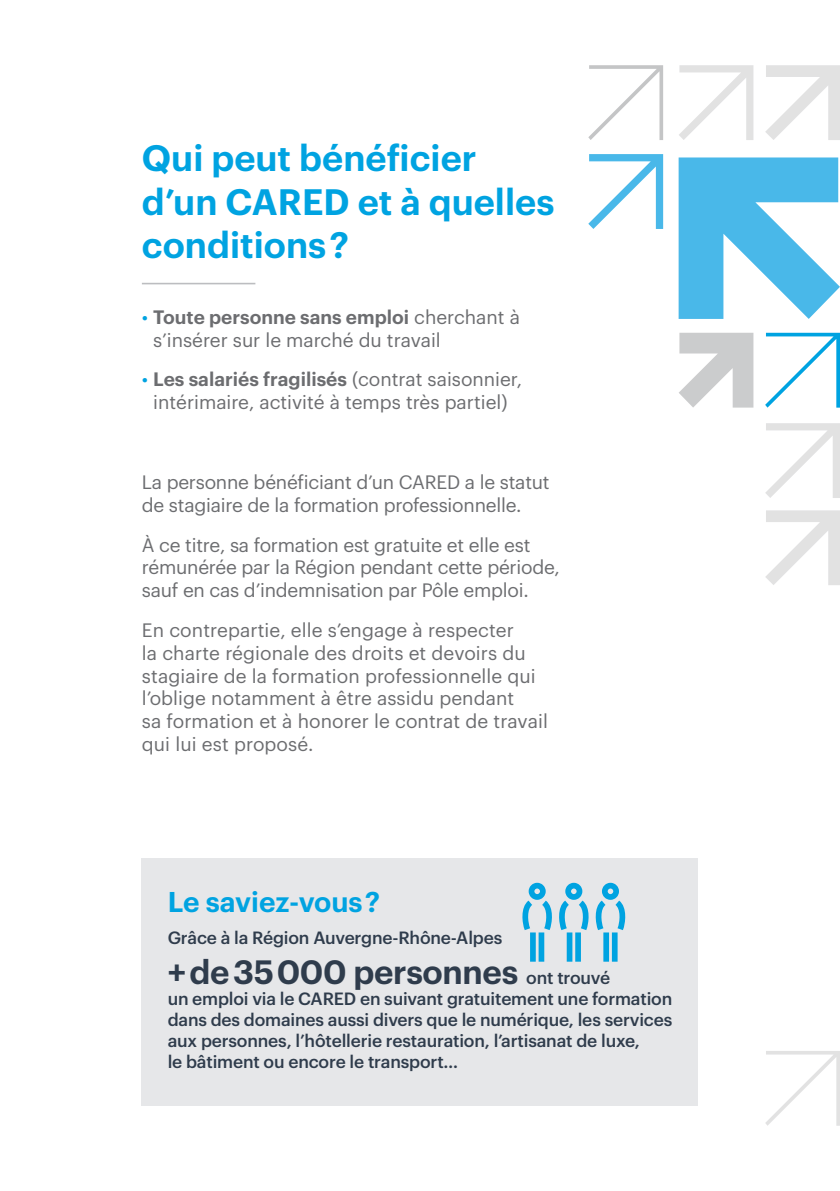
<style>
.page{position:relative;width:840px;height:1191px;background:#fff}
.page>*{position:absolute;margin:0;border:0;box-sizing:border-box;transform-origin:0 0}
.t1{font:600 36px/43.2px "Graphik";color:#00a3e1}
.t2{font:600 33px "Graphik";letter-spacing:-.01em;color:#2f3c4c}
.t3{font:600 28px "Graphik";color:#00a3e1}
.t4{font:19px/22.8px "Graphik";color:#6c6d70}
.t5{font:500 17.4px/20.8px "Graphik";letter-spacing:-.01em;color:#2f3c4c}
.s1{color:#00a3e1}
.s2{font-weight:600}
.s3{font-weight:500;font-size:17.4px}
</style>
<div class="page">
<svg style="left:765px;top:65px;width:74px;height:75px"></svg>
<svg style="left:678px;top:157px;width:161px;height:162px"></svg>
<svg style="left:765px;top:510px;width:74px;height:75px"></svg>
<svg style="left:679px;top:65px;width:74px;height:75px"></svg>
<svg style="left:588px;top:154px;width:74px;height:75px"></svg>
<svg style="left:679px;top:333px;width:74px;height:74px"></svg>
<svg style="left:765px;top:423px;width:74px;height:75px"></svg>
<svg style="left:765px;top:333px;width:74px;height:74px"></svg>
<svg style="left:588px;top:65px;width:74px;height:75px"></svg>
<svg style="left:765px;top:1051px;width:74px;height:74px"></svg>
<div style="left:142px;top:858px;width:555px;height:248px;background:#e6e7e9"></div>
<svg style="left:523px;top:882px;width:27px;height:80px"></svg>
<svg style="left:559px;top:882px;width:28px;height:80px"></svg>
<svg style="left:596px;top:882px;width:28px;height:80px"></svg>
<hr style="left:142px;top:283px;width:113px;height:1px;background:#bcbdc0">
<h1 class="t1" style="left:142px;top:134px;width:414px">Qui peut bénéficier d’un CARED et à quelles conditions ?</h1>
<p class="t4" style="left:153px;top:304px;width:368px;text-indent:-11px"><span class="s1">•</span> <span class="s2">Toute personne sans emploi</span> cherchant à s’insérer sur le marché du travail</p>
<p class="t4" style="left:142px;top:366px;width:381px;text-align:center"><span class="s1">•</span> <span class="s2">Les salariés fragilisés</span> (contrat saisonnier, intérimaire, activité à temps très partiel)</p>
<p class="t4" style="left:142px;top:469px;width:409px">La personne bénéficiant d’un CARED a le statut de stagiaire de la formation professionnelle.</p>
<p class="t4" style="left:142px;top:531px;width:419px">À ce titre, sa formation est gratuite et elle est rémunérée par la Région pendant cette période, sauf en cas d’indemnisation par Pôle emploi.</p>
<p class="t4" style="left:142px;top:617px;width:407px">En contrepartie, elle s’engage à respecter<br>la charte régionale des droits et devoirs du stagiaire de la formation professionnelle qui l’oblige notamment à être assidu pendant<br>sa formation et à honorer le contrat de travail qui lui est proposé.</p>
<h3 class="t3" style="left:167px;top:880px;width:214px">Le saviez-vous ?</h3>
<p class="t5" style="left:167px;top:926px;width:336px">Grâce à la Région Auvergne-Rhône-Alpes</p>
<h2 class="t2" style="left:167px;top:946px;width:444px">+de35 000 personnes <span class="s3">ont trouvé</span></h2>
<p class="t5" style="left:167px;top:986px;width:506px">un emploi via le CARED en suivant gratuitement une formation dans des domaines aussi divers que le numérique, les services aux personnes, l’hôtellerie restauration, l’artisanat de luxe,<br>le bâtiment ou encore le transport…</p>
</div>
